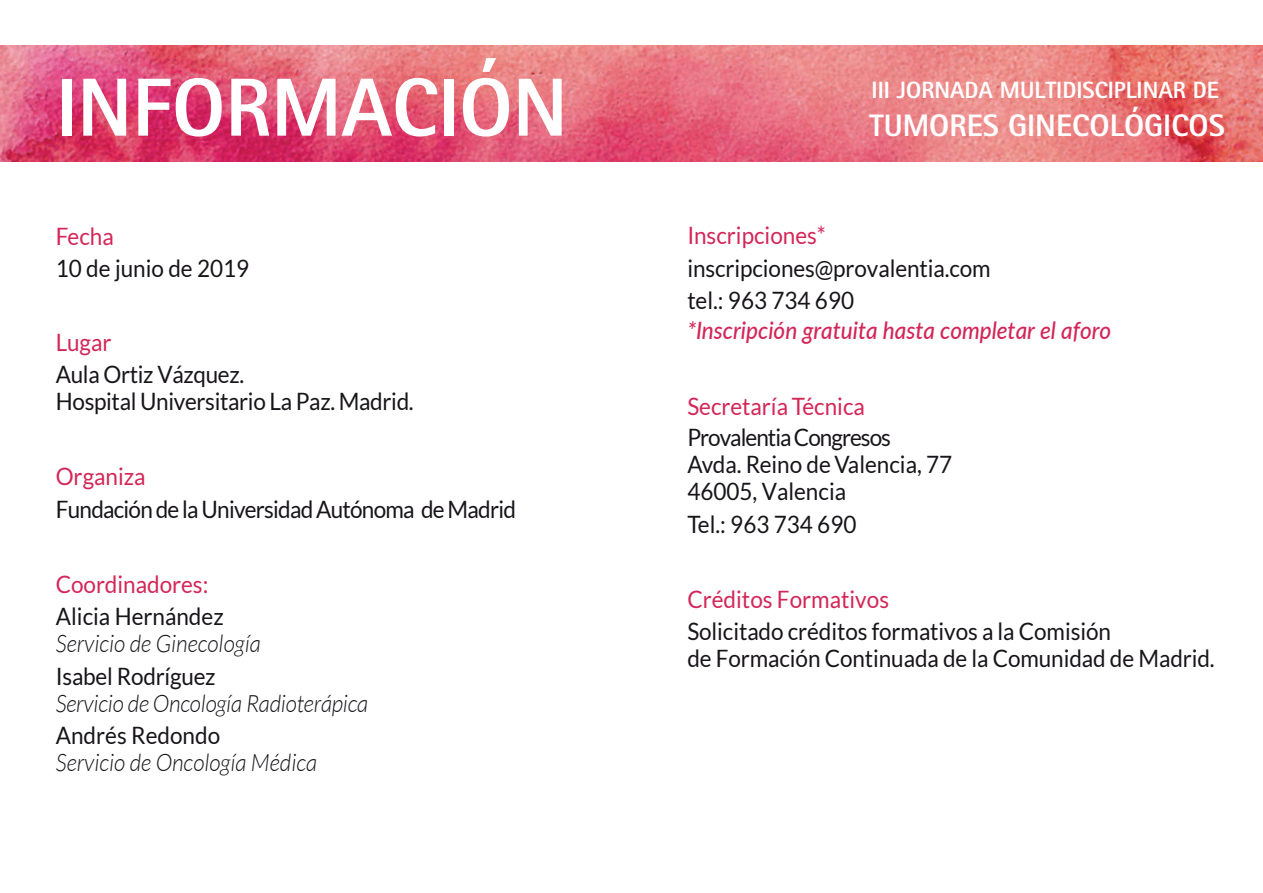
<style>
.page{position:relative;width:1263px;height:893px;background:#fff}
.page>*{position:absolute;margin:0;border:0;box-sizing:border-box;transform-origin:0 0}
.t1{font:800 82.5px "Rotis Sans Serif Std";color:#fff}
.t2{font:800 31.05px "Rotis Sans Serif Std";color:#fff}
.t3{font:24px/27px "Lato";letter-spacing:-.005em;color:#18151a;scale:.94 1}
.t4{font:24px "Lato";color:#d32658;scale:.94 1}
.t5{font:italic 300 24px "Lato";color:#18151a;scale:.94 1}
.t6{font:italic 500 24px "Lato";color:#d32658;scale:.94 1}
.t7{font:24px "Lato";letter-spacing:-.035em;color:#18151a;scale:.94 1}
.t8{font:800 23.55px "Rotis Sans Serif Std";color:#fff}
</style>
<div class="page">
<img style="left:0;top:45px;width:1263px;height:117px">
<h1 class="t1" style="left:56px;top:55px;width:513px">INFORMACIÓN</h1>
<p class="t4" style="left:56px;top:223px;width:63px">Fecha</p>
<p class="t3" style="left:56px;top:254px;width:207px">10 de junio de 2019</p>
<p class="t4" style="left:56px;top:329px;width:61px">Lugar</p>
<p class="t3" style="left:56px;top:361px;width:382px">Aula Ortiz Vázquez.<br>Hospital Universitario La Paz. Madrid.</p>
<p class="t4" style="left:56px;top:463px;width:97px">Organiza</p>
<p class="t7" style="left:56px;top:496px;width:491px">Fundación de la Universidad Autónoma de Madrid</p>
<p class="t4" style="left:56px;top:570px;width:164px">Coordinadores:</p>
<p class="t3" style="left:56px;top:602px;width:180px">Alicia Hernández</p>
<p class="t5" style="left:56px;top:630px;width:220px">Servicio de Ginecología</p>
<p class="t3" style="left:56px;top:662px;width:171px">Isabel Rodríguez</p>
<p class="t5" style="left:56px;top:690px;width:334px">Servicio de Oncología Radioterápica</p>
<p class="t3" style="left:56px;top:722px;width:176px">Andrés Redondo</p>
<p class="t5" style="left:56px;top:750px;width:279px">Servicio de Oncología Médica</p>
<p class="t4" style="left:687px;top:222px;width:149px">Inscripciones*</p>
<p class="t8" style="left:872px;top:75px;width:349px">III JORNADA MULTIDISCIPLINAR DE</p>
<p class="t2" style="left:869px;top:105px;width:357px">TUMORES GINECOLÓGICOS</p>
<p class="t3" style="left:687px;top:255px;width:324px">inscripciones@provalentia.com</p>
<p class="t3" style="left:687px;top:287px;width:179px">tel.: 963 734 690</p>
<p class="t6" style="left:687px;top:313px;width:452px">*Inscripción gratuita hasta completar el aforo</p>
<p class="t4" style="left:687px;top:393px;width:190px">Secretaría Técnica</p>
<p class="t3" style="left:687px;top:424px;width:283px">Provalentia Congresos<br>Avda. Reino de Valencia, 77<br>46005, Valencia</p>
<p class="t3" style="left:687px;top:511px;width:181px">Tel.: 963 734 690</p>
<p class="t4" style="left:687px;top:586px;width:216px">Créditos Formativos</p>
<p class="t3" style="left:687px;top:618px;width:562px">Solicitado créditos formativos a la Comisión<br>de Formación Continuada de la Comunidad de Madrid.</p>
</div>
